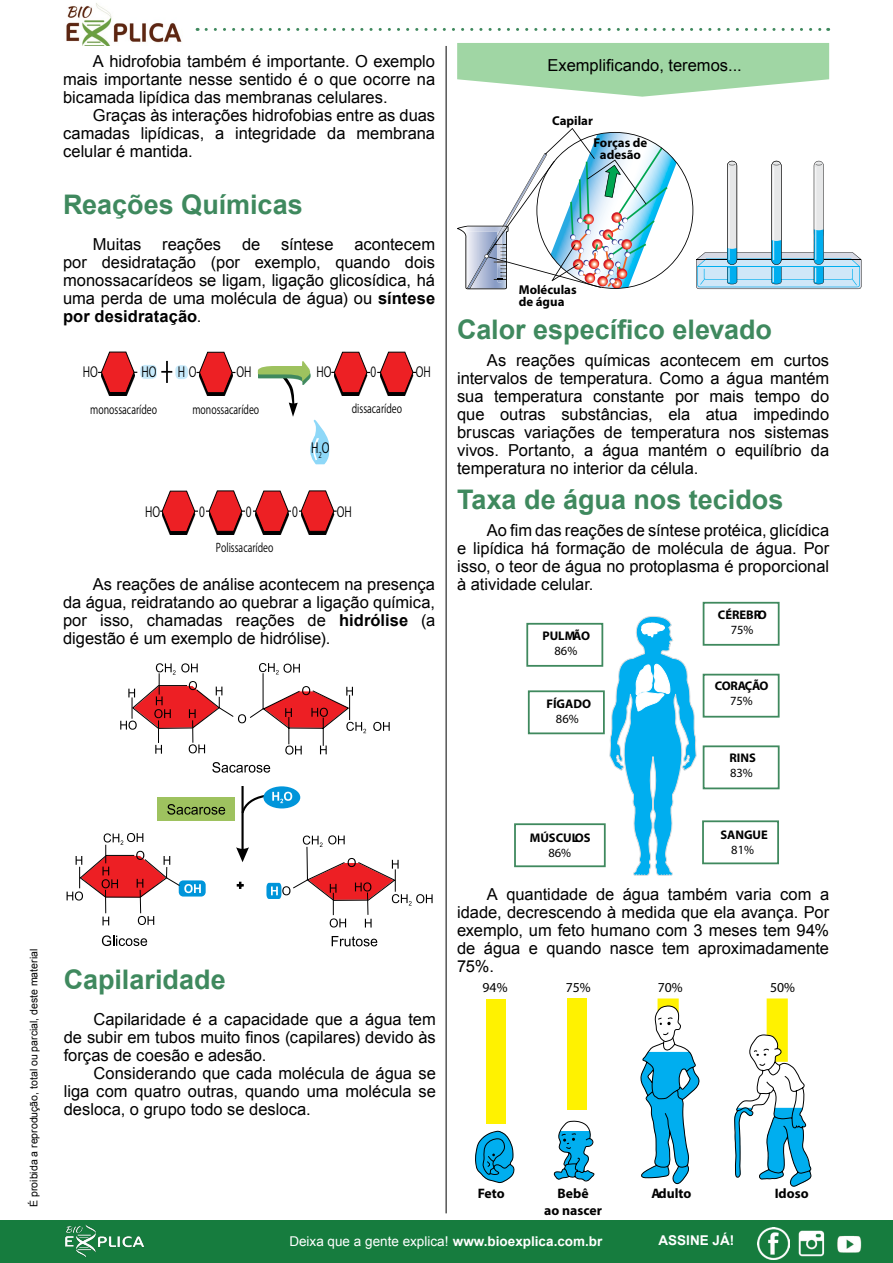
<style>
.page{position:relative;width:893px;height:1263px;background:#fff}
.page>*{position:absolute;margin:0;border:0;box-sizing:border-box;transform-origin:0 0}
.t1{font:700 27px "Arial";color:#3f895e}
.t2{font:16.5px/18px "Arial";color:#000;text-align:justify}
.t3{font:13.95px "Koz Go Pr 6 N";color:#000;scale:.76 1}
.t4{font:700 13.8px "Myriad Pro";color:#000}
.t5{font:13.8px "Myriad Pro";color:#000}
.t6{font:13.5px "Arial";color:#fff}
.t7{font:700 13.5px "Arial";color:#fff}
.t8{font:700 12.9px/12px "Myriad Pro";color:#000;text-align:center}
.t9{font:700 12.6px "Myriad Pro";color:#000}
.t10{font:12.6px "Myriad Pro";color:#000}
.t11{font:700 12.6px "Myriad Pro";letter-spacing:-.03em;color:#000}
.t12{font:12px "Koz Go Pr 6 N";color:#000;scale:.76 1}
.t13{font:10.5px "Arial";color:#000}
.s1{font-weight:700}
</style>
<div class="page">
<img style="left:66px;top:3px;width:116px;height:43px">
<div style="left:0;top:1220px;width:893px;height:43px;background:#167c3e"></div>
<img style="left:758px;top:1227px;width:32px;height:32px">
<img style="left:798px;top:1230px;width:27px;height:27px">
<img style="left:837px;top:1235px;width:25px;height:18px">
<svg style="left:206px;top:28px;width:623px;height:3px"></svg>
<img style="left:65px;top:1224px;width:80px;height:32px">
<svg style="left:640px;top:998px;width:171px;height:189px"></svg>
<div style="left:567px;top:998px;width:19px;height:112px;background:#fff200"></div>
<div style="left:486px;top:999px;width:19px;height:124px;background:#fff200"></div>
<svg style="left:475px;top:1120px;width:120px;height:63px"></svg>
<hr style="left:446px;top:46px;width:1px;height:1167px;background:#000">
<div style="left:64px;top:345px;width:371px;height:223px;border:2px solid #fff;border-radius:16px"></div>
<hr style="left:160px;top:511px;width:177px;height:1px;background:#000">
<svg style="left:108px;top:393px;width:20px;height:3px"></svg>
<hr style="left:166px;top:361px;width:2px;height:22px;background:#000">
<svg style="left:161px;top:371px;width:11px;height:2px"></svg>
<svg style="left:206px;top:393px;width:20px;height:3px"></svg>
<svg style="left:386px;top:393px;width:21px;height:3px"></svg>
<svg style="left:168px;top:532px;width:21px;height:3px"></svg>
<svg style="left:162px;top:490px;width:33px;height:42px"></svg>
<svg style="left:215px;top:532px;width:21px;height:3px"></svg>
<svg style="left:209px;top:490px;width:33px;height:42px"></svg>
<svg style="left:262px;top:532px;width:20px;height:3px"></svg>
<svg style="left:255px;top:490px;width:34px;height:42px"></svg>
<svg style="left:307px;top:532px;width:21px;height:3px"></svg>
<svg style="left:301px;top:490px;width:33px;height:42px"></svg>
<div style="left:199px;top:506px;width:7px;height:13px;background:#fff"></div>
<div style="left:245px;top:506px;width:7px;height:13px;background:#fff"></div>
<div style="left:291px;top:506px;width:8px;height:13px;background:#fff"></div>
<svg style="left:98px;top:351px;width:39px;height:42px"></svg>
<svg style="left:196px;top:351px;width:39px;height:42px"></svg>
<svg style="left:258px;top:351px;width:112px;height:113px"></svg>
<svg style="left:377px;top:351px;width:39px;height:42px"></svg>
<div style="left:175px;top:365px;width:13px;height:14px;background:#c7eafb;border-radius:5px"></div>
<div style="left:140px;top:365px;width:17px;height:14px;background:#c7eafb;border-radius:5px"></div>
<div style="left:263px;top:786px;width:37px;height:22px;background:#0095da;border-radius:50%"></div>
<div style="left:157px;top:797px;width:78px;height:23px;background:#9ec25f"></div>
<svg style="left:167px;top:804px;width:58px;height:11px"></svg>
<svg style="left:244px;top:792px;width:48px;height:20px"></svg>
<svg style="left:373px;top:722px;width:17px;height:9px"></svg>
<svg style="left:102px;top:935px;width:45px;height:11px"></svg>
<svg style="left:332px;top:936px;width:45px;height:10px"></svg>
<svg style="left:212px;top:762px;width:58px;height:11px"></svg>
<hr style="left:241px;top:786px;width:3px;height:69px;background:#000">
<svg style="left:120px;top:663px;width:246px;height:92px"></svg>
<svg style="left:67px;top:833px;width:366px;height:94px"></svg>
<svg style="left:457px;top:43px;width:372px;height:54px"></svg>
<svg style="left:457px;top:128px;width:404px;height:161px"></svg>
<svg style="left:609px;top:616px;width:87px;height:260px"></svg>
<div style="left:703px;top:602px;width:77px;height:44px;border:2px solid #3f895e"></div>
<div style="left:703px;top:674px;width:77px;height:44px;border:2px solid #3f895e"></div>
<div style="left:703px;top:745px;width:77px;height:44px;border:2px solid #3f895e"></div>
<div style="left:702px;top:820px;width:77px;height:44px;border:2px solid #3f895e"></div>
<div style="left:526px;top:623px;width:77px;height:44px;border:2px solid #3f895e"></div>
<div style="left:528px;top:690px;width:77px;height:44px;border:2px solid #3f895e"></div>
<div style="left:514px;top:823px;width:92px;height:44px;border:2px solid #3f895e"></div>
<p class="t13" style="left:27px;top:1207px;width:259px;rotate:-90deg">É proibida a reprodução, total ou parcial, deste material</p>
<p class="t2" style="left:63px;top:52px;width:374px;text-indent:30px">A hidrofobia também é importante. O exemplo mais importante nesse sentido é o que ocorre na bicamada lipídica das membranas celulares.</p>
<p class="t2" style="left:63px;top:106px;width:374px;text-indent:30px">Graças às interações hidrofobias entre as duas camadas lipídicas, a integridade da membrana celular é mantida.</p>
<h1 class="t1" style="left:63px;top:186px;width:241px">Reações Químicas</h1>
<p class="t2" style="left:93px;top:235px;width:50px">Muitas</p>
<p class="t2" style="left:162px;top:235px;width:60px">reações</p>
<p class="t2" style="left:242px;top:235px;width:20px">de</p>
<p class="t2" style="left:281px;top:235px;width:54px">síntese</p>
<p class="t2" style="left:63px;top:235px;width:374px;text-indent:291px">acontecem por desidratação (por exemplo, quando dois monossacarídeos se ligam, ligação glicosídica, há uma perda de uma molécula de água) ou <span class="s1">síntese por desidratação</span>.</p>
<p class="t3" style="left:83px;top:364px;width:21px">HO</p>
<p class="t3" style="left:236px;top:364px;width:21px">OH</p>
<p class="t3" style="left:316px;top:364px;width:21px">HO</p>
<p class="t3" style="left:370px;top:364px;width:9px">0</p>
<p class="t3" style="left:416px;top:364px;width:21px">OH</p>
<p class="t3" style="left:141px;top:364px;width:21px">HO</p>
<p class="t3" style="left:178px;top:364px;width:26px">H O</p>
<p class="t12" style="left:90px;top:403px;width:90px">monossacarídeo</p>
<p class="t12" style="left:192px;top:403px;width:90px">monossacarídeo</p>
<p class="t12" style="left:352px;top:402px;width:68px">dissacarídeo</p>
<p class="t3" style="left:311px;top:440px;width:26px">H<sub>2</sub>O</p>
<p class="t3" style="left:145px;top:504px;width:21px">HO</p>
<p class="t3" style="left:199px;top:504px;width:9px">0</p>
<p class="t3" style="left:246px;top:504px;width:9px">0</p>
<p class="t3" style="left:292px;top:504px;width:9px">0</p>
<p class="t3" style="left:337px;top:504px;width:21px">OH</p>
<p class="t12" style="left:216px;top:540px;width:77px">Polissacarídeo</p>
<p class="t2" style="left:63px;top:575px;width:374px;text-indent:30px">As reações de análise acontecem na presença da água, reidratando ao quebrar a ligação química, por isso, chamadas reações de <span class="s1">hidrólise</span> (a digestão é um exemplo de hidrólise).</p>
<h1 class="t1" style="left:64px;top:961px;width:164px">Capilaridade</h1>
<p class="t2" style="left:64px;top:1010px;width:374px;text-indent:30px">Capilaridade é a capacidade que a água tem de subir em tubos muito finos (capilares) devido às forças de coesão e adesão.</p>
<p class="t2" style="left:64px;top:1064px;width:374px;text-indent:30px">Considerando que cada molécula de água se liga com quatro outras, quando uma molécula se desloca, o grupo todo se desloca.</p>
<p class="t2" style="left:547px;top:57px;width:196px">Exemplificando, teremos...</p>
<p class="t8" style="left:552px;top:114px;width:42px">Capilar</p>
<p class="t8" style="left:593px;top:136px;width:55px">Forças de adesão</p>
<p class="t8" style="left:519px;top:284px;width:59px;text-align:left">Moléculas de água</p>
<h1 class="t1" style="left:457px;top:312px;width:316px">Calor específico elevado</h1>
<p class="t2" style="left:457px;top:352px;width:374px;text-indent:30px">As reações químicas acontecem em curtos intervalos de temperatura. Como a água mantém sua temperatura constante por mais tempo do que outras substâncias, ela atua impedindo bruscas variações de temperatura nos sistemas vivos. Portanto, a água mantém o equilíbrio da temperatura no interior da célula.</p>
<h1 class="t1" style="left:457px;top:481px;width:328px">Taxa de água nos tecidos</h1>
<p class="t2" style="left:457px;top:521px;width:374px;text-indent:30px">Ao fim das reações de síntese protéica, glicídica e lipídica há formação de molécula de água. Por isso, o teor de água no protoplasma é proporcional à atividade celular.</p>
<p class="t9" style="left:718px;top:606px;width:50px">CÉREBRO</p>
<p class="t10" style="left:731px;top:622px;width:24px">75%</p>
<p class="t9" style="left:542px;top:627px;width:49px">PULMÃO</p>
<p class="t10" style="left:554px;top:643px;width:24px">86%</p>
<p class="t9" style="left:546px;top:695px;width:46px">FÍGADO</p>
<p class="t10" style="left:556px;top:711px;width:24px">86%</p>
<p class="t11" style="left:715px;top:678px;width:55px">CORAÇÃO</p>
<p class="t10" style="left:730px;top:693px;width:24px">75%</p>
<p class="t9" style="left:729px;top:750px;width:28px">RINS</p>
<p class="t10" style="left:730px;top:765px;width:24px">83%</p>
<p class="t9" style="left:720px;top:826px;width:49px">SANGUE</p>
<p class="t10" style="left:731px;top:842px;width:24px">81%</p>
<p class="t9" style="left:530px;top:830px;width:62px">MÚSCULOS</p>
<p class="t10" style="left:548px;top:845px;width:24px">86%</p>
<p class="t2" style="left:457px;top:886px;width:374px;text-indent:30px">A quantidade de água também varia com a idade, decrescendo à medida que ela avança. Por exemplo, um feto humano com 3 meses tem 94% de água e quando nasce tem aproximadamente 75%.</p>
<p class="t5" style="left:483px;top:979px;width:26px">94%</p>
<p class="t5" style="left:566px;top:979px;width:26px">75%</p>
<p class="t5" style="left:658px;top:979px;width:26px">70%</p>
<p class="t5" style="left:770px;top:979px;width:26px">50%</p>
<p class="t4" style="left:478px;top:1185px;width:29px">Feto</p>
<p class="t4" style="left:557px;top:1185px;width:33px">Bebê</p>
<p class="t4" style="left:651px;top:1185px;width:42px">Adulto</p>
<p class="t4" style="left:775px;top:1185px;width:35px">Idoso</p>
<p class="t4" style="left:544px;top:1201px;width:59px">ao nascer</p>
<p class="t6" style="left:289px;top:1232px;width:315px">Deixa que a gente explica! <span class="s1">www.bioexplica.com.br</span></p>
<p class="t7" style="left:658px;top:1231px;width:77px">ASSINE JÁ!</p>
</div>
